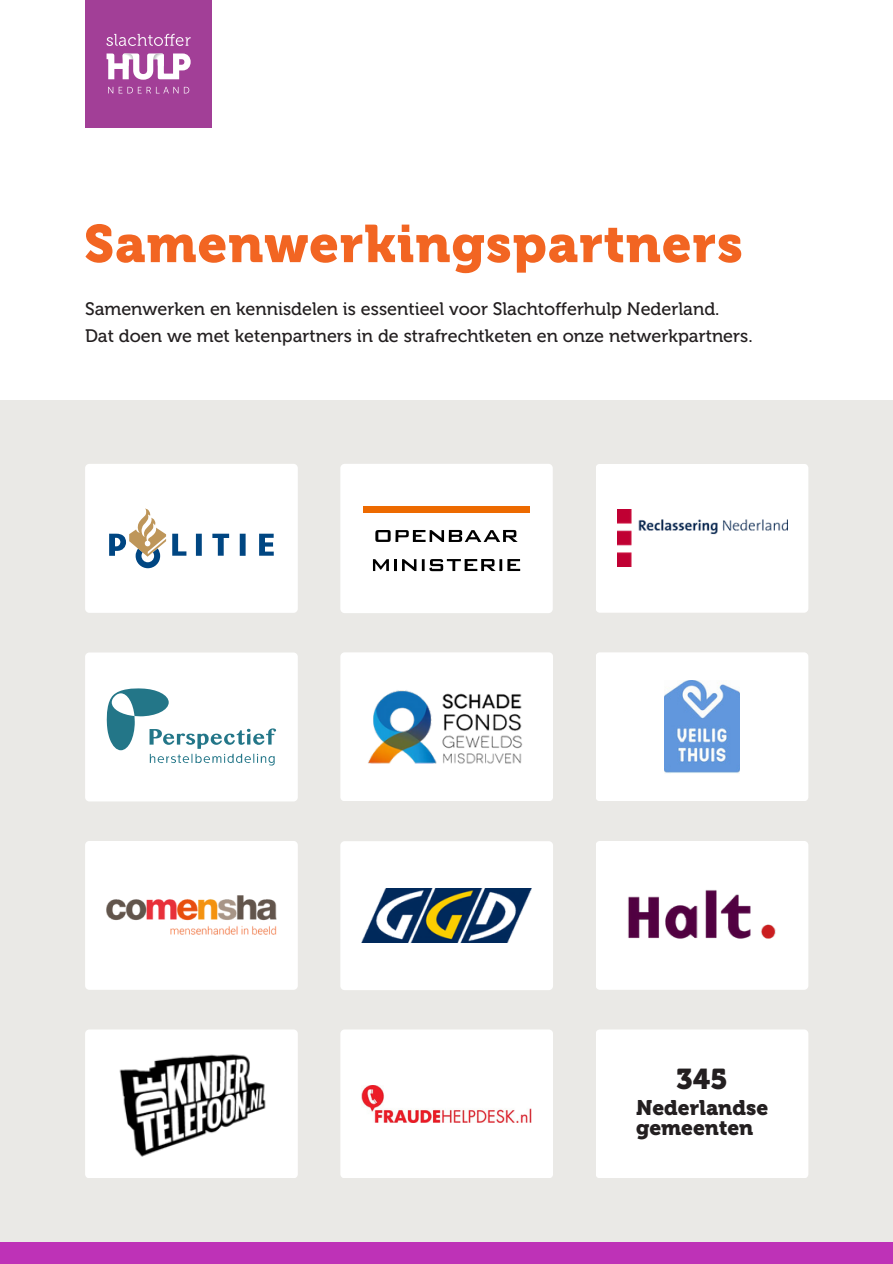
<style>
.page{position:relative;width:893px;height:1264px;background:#fff}
.page>*{position:absolute;margin:0;border:0;box-sizing:border-box;transform-origin:0 0}
.t1{font:52.5px "Museo 900";letter-spacing:.02em;color:#f26522}
.t2{font:28.5px "Museo 900";color:#231f20}
.t3{font:21px/20.2px "Museo 900";color:#231f20}
.t4{font:18px "Museo 500";color:#231f20}
</style>
<div class="page">
<div style="left:85px;top:1px;width:126px;height:127px;background:#a23f97"></div>
<svg style="left:106px;top:34px;width:85px;height:12px"></svg>
<svg style="left:108px;top:87px;width:5px;height:6px"></svg>
<svg style="left:119px;top:87px;width:59px;height:6px"></svg>
<svg style="left:184px;top:87px;width:5px;height:6px"></svg>
<svg style="left:106px;top:53px;width:85px;height:27px"></svg>
<div style="left:0;top:400px;width:892px;height:842px;background:#eae9e6"></div>
<div style="left:85px;top:464px;width:213px;height:149px;background:#fff;border-radius:4px"></div>
<svg style="left:109px;top:508px;width:165px;height:60px"></svg>
<div style="left:85px;top:652px;width:213px;height:149px;background:#fff;border-radius:4px"></div>
<svg style="left:106px;top:688px;width:170px;height:77px"></svg>
<div style="left:340px;top:841px;width:213px;height:149px;background:#fff;border-radius:4px"></div>
<img style="left:362px;top:888px;width:170px;height:54px">
<div style="left:340px;top:652px;width:213px;height:149px;background:#fff;border-radius:4px"></div>
<div style="left:340px;top:464px;width:212px;height:149px;background:#fff;border-radius:4px"></div>
<svg style="left:375px;top:530px;width:142px;height:12px"></svg>
<svg style="left:373px;top:559px;width:147px;height:12px"></svg>
<div style="left:363px;top:506px;width:167px;height:6px;background:#ed6a00"></div>
<img style="left:368px;top:690px;width:155px;height:74px">
<div style="left:595px;top:841px;width:213px;height:148px;background:#fff;border-radius:4px"></div>
<img style="left:628px;top:890px;width:148px;height:49px">
<div style="left:85px;top:841px;width:213px;height:148px;background:#fff;border-radius:4px"></div>
<img style="left:106px;top:896px;width:170px;height:38px">
<div style="left:85px;top:1029px;width:213px;height:149px;background:#fff;border-radius:4px"></div>
<img style="left:119px;top:1054px;width:147px;height:103px">
<div style="left:0;top:1242px;width:892px;height:21px;background:#be32b7"></div>
<div style="left:595px;top:652px;width:213px;height:149px;background:#fff;border-radius:4px"></div>
<img style="left:664px;top:680px;width:75px;height:93px">
<div style="left:595px;top:464px;width:213px;height:148px;background:#fff;border-radius:4px"></div>
<img style="left:617px;top:509px;width:170px;height:58px">
<div style="left:340px;top:1029px;width:213px;height:149px;background:#fff;border-radius:4px"></div>
<img style="left:361px;top:1085px;width:170px;height:37px">
<div style="left:595px;top:1029px;width:213px;height:149px;background:#fff;border-radius:4px"></div>
<p class="t1" style="left:84px;top:213px;width:660px">Samenwerkingspartners</p>
<p class="t4" style="left:85px;top:297px;width:636px">Samenwerken en kennisdelen is essentieel voor Slachtofferhulp Nederland.</p>
<p class="t4" style="left:85px;top:324px;width:669px">Dat doen we met ketenpartners in de strafrechtketen en onze netwerkpartners.</p>
<p class="t2" style="left:676px;top:1062px;width:53px">345</p>
<p class="t3" style="left:636px;top:1097px;width:134px">Nederlandse gemeenten</p>
</div>
